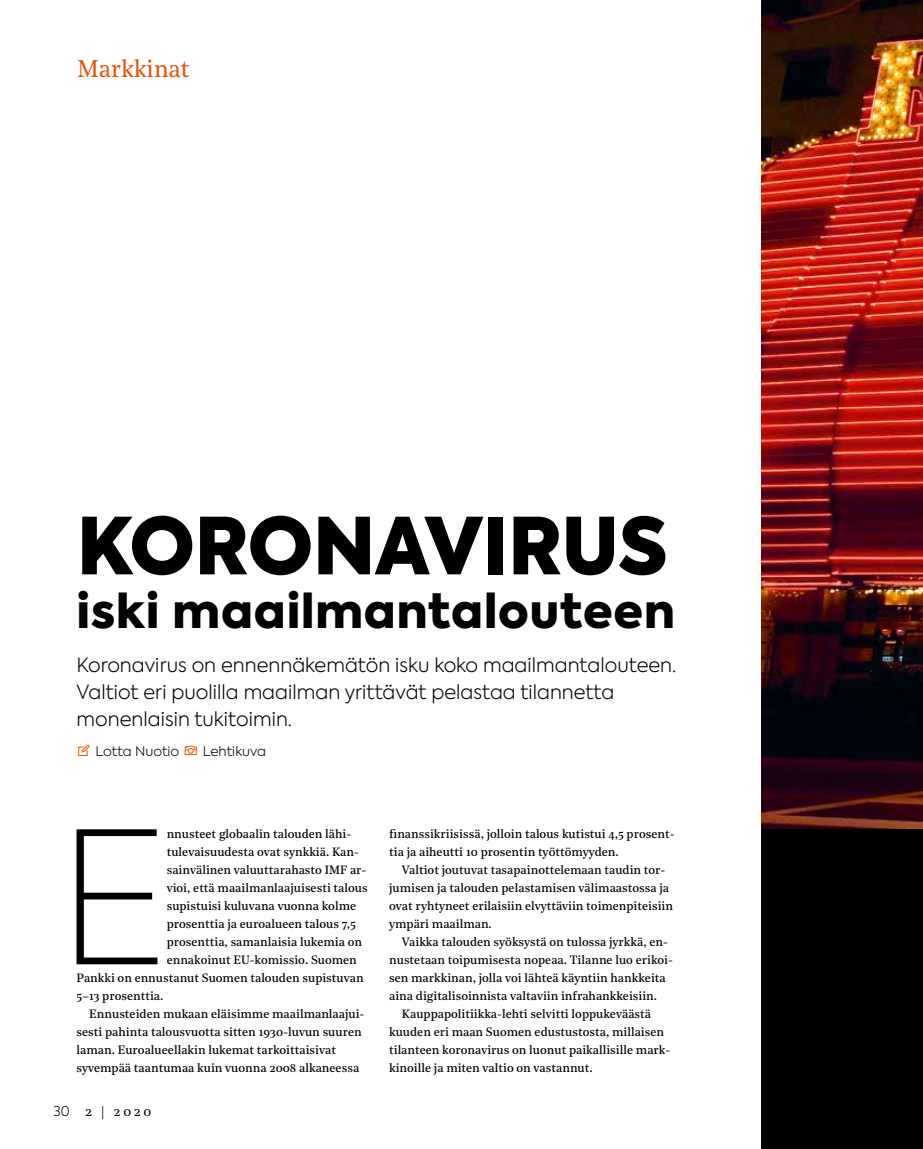
<style>
.page{position:relative;width:923px;height:1149px;background:#fff}
.page>*{position:absolute;margin:0;border:0;box-sizing:border-box;transform-origin:0 0}
.t1{font:100 182.55px "Axiforma";color:#000}
.t2{font:900 78px "Axiforma";letter-spacing:-.015em;color:#000}
.t3{font:900 46.5px "Axiforma";letter-spacing:.02em;color:#000}
.t4{font:24px "Noe Text";letter-spacing:-.01em;color:#e95103}
.t5{font:300 19.5px/27px "Axiforma";color:#000}
.t6{font:13.5px "Noe Text";color:#000}
.t7{font:300 13.35px "Axiforma";color:#000}
.t8{font:12px/18px "Noe Text";color:#000}
.s1{font-family:"Axiforma";font-weight:300}
</style>
<div class="page">
<div style="left:761px;top:0;width:162px;height:1148px;background:#000"></div>
<img style="left:761px;top:0;width:162px;height:828px">
<h3 class="t4" style="left:77px;top:50px;width:114px">Markkinat</h3>
<h2 class="t2" style="left:77px;top:490px;width:593px">KORONAVIRUS</h2>
<h3 class="t3" style="left:77px;top:578px;width:600px">iski maailmantalouteen</h3>
<h3 class="t5" style="left:77px;top:651px;width:601px">Koronavirus on ennennäkemätön isku koko maailmantalouteen.<br>Valtiot eri puolilla maailman yrittävät pelastaa tilannetta monenlaisin tukitoimin.</h3>
<p class="t7" style="left:95px;top:742px;width:85px">Lotta Nuotio</p>
<p class="t7" style="left:203px;top:742px;width:65px">Lehtikuva</p>
<h1 class="t1" style="left:57px;top:780px;width:111px">E</h1>
<p class="t8" style="left:167px;top:824px;width:186px">nnusteet globaalin talouden lähi-</p>
<p class="t8" style="left:167px;top:842px;width:194px">tulevaisuudesta ovat synkkiä. Kan-</p>
<p class="t8" style="left:167px;top:860px;width:201px">sainvälinen valuuttarahasto IMF ar-</p>
<p class="t8" style="left:167px;top:878px;width:203px">vioi, että maailmanlaajuisesti talous</p>
<p class="t8" style="left:167px;top:896px;width:191px">supistuisi kuluvana vuonna kolme</p>
<p class="t8" style="left:167px;top:914px;width:191px">prosenttia ja euroalueen talous 7,5</p>
<p class="t8" style="left:167px;top:932px;width:197px">prosenttia, samanlaisia lukemia on</p>
<p class="t8" style="left:167px;top:950px;width:192px">ennakoinut EU-komissio. Suomen</p>
<p class="t8" style="left:77px;top:968px;width:288px">Pankki on ennustanut Suomen talouden supistuvan</p>
<p class="t8" style="left:77px;top:986px;width:88px">5–13 prosenttia.</p>
<p class="t8" style="left:89px;top:1004px;width:277px">Ennusteiden mukaan eläisimme maailmanlaajui-</p>
<p class="t8" style="left:77px;top:1022px;width:287px">sesti pahinta talousvuotta sitten 1930-luvun suuren</p>
<p class="t8" style="left:77px;top:1040px;width:261px">laman. Euroalueellakin lukemat tarkoittaisivat</p>
<p class="t8" style="left:77px;top:1058px;width:284px">syvempää taantumaa kuin vuonna 2008 alkaneessa</p>
<p class="t6" style="left:54px;top:1100px;width:99px"><span class="s1">30</span> 2 | 2020</p>
<p class="t8" style="left:389px;top:824px;width:287px">finanssikriisissä, jolloin talous kutistui 4,5 prosent&shy;tia ja aiheutti 10 prosentin työttömyyden.</p>
<p class="t8" style="left:389px;top:860px;width:285px;text-indent:13px">Valtiot joutuvat tasapainottelemaan taudin tor&shy;jumisen ja talouden pelastamisen välimaastossa ja ovat ryhtyneet erilaisiin elvyttäviin toimenpiteisiin ympäri maailman.</p>
<p class="t8" style="left:402px;top:932px;width:267px">Vaikka talouden syöksystä on tulossa jyrkkä, en-</p>
<p class="t8" style="left:389px;top:950px;width:285px">nustetaan toipumisesta nopeaa. Tilanne luo erikoi-</p>
<p class="t8" style="left:389px;top:968px;width:278px">sen markkinan, jolla voi lähteä käyntiin hankkeita</p>
<p class="t8" style="left:389px;top:986px;width:269px">aina digitalisoinnista valtaviin infrahankkeisiin.</p>
<p class="t8" style="left:402px;top:1004px;width:251px">Kauppapolitiikka-lehti selvitti loppukeväästä</p>
<p class="t8" style="left:389px;top:1022px;width:276px">kuuden eri maan Suomen edustustosta, millaisen</p>
<p class="t8" style="left:389px;top:1040px;width:282px">tilanteen koronavirus on luonut paikallisille mark-</p>
<p class="t8" style="left:389px;top:1058px;width:205px">kinoille ja miten valtio on vastannut.</p>
</div>
